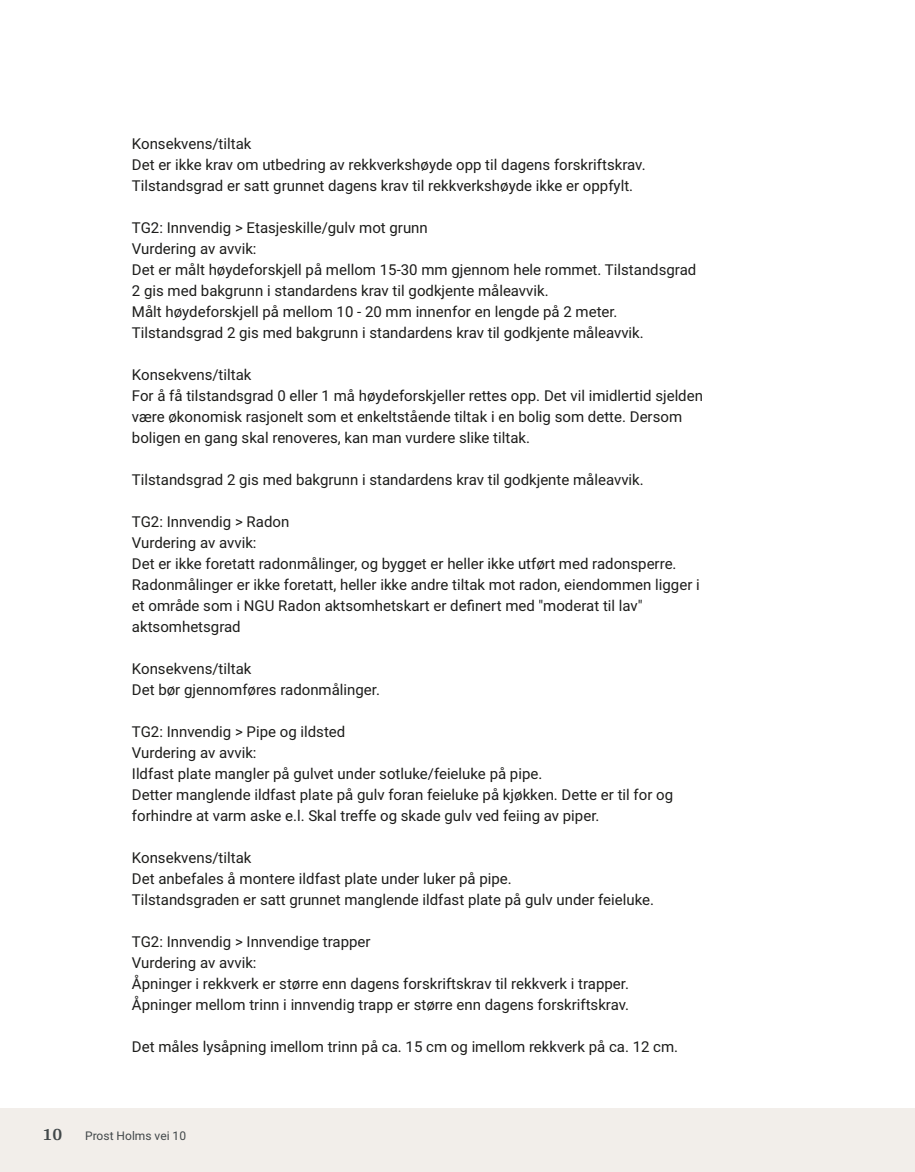
<style>
.page{position:relative;width:915px;height:1172px;background:#fff}
.page>*{position:absolute;margin:0;border:0;box-sizing:border-box;transform-origin:0 0}
.t1{font:700 18px "Arya";color:#414749}
.t2{font:15px/21px "Roboto Vitec";color:#1d1d1b}
.t3{font:12px "Roboto Vitec";color:#414749}
</style>
<div class="page">
<div style="left:0;top:1108px;width:914px;height:64px;background:#f2eeea"></div>
<p class="t2" style="left:132px;top:132px;width:515px">Konsekvens/tiltak<br>Det er ikke krav om utbedring av rekkverkshøyde opp til dagens forskriftskrav.<br>Tilstandsgrad er satt grunnet dagens krav til rekkverkshøyde ikke er oppfylt.</p>
<p class="t2" style="left:132px;top:216px;width:565px">TG2: Innvendig &gt; Etasjeskille/gulv mot grunn<br>Vurdering av avvik:<br>Det er målt høydeforskjell på mellom 15‑30 mm gjennom hele rommet. Tilstandsgrad 2 gis med bakgrunn i standardens krav til godkjente måleavvik.<br>Målt høydeforskjell på mellom 10 ‑ 20 mm innenfor en lengde på 2 meter.<br>Tilstandsgrad 2 gis med bakgrunn i standardens krav til godkjente måleavvik.</p>
<p class="t2" style="left:132px;top:363px;width:572px">Konsekvens/tiltak<br>For å få tilstandsgrad 0 eller 1 må høydeforskjeller rettes opp. Det vil imidlertid sjelden være økonomisk rasjonelt som et enkeltstående tiltak i en bolig som dette. Dersom boligen en gang skal renoveres, kan man vurdere slike tiltak.</p>
<p class="t2" style="left:132px;top:468px;width:513px">Tilstandsgrad 2 gis med bakgrunn i standardens krav til godkjente måleavvik.</p>
<p class="t2" style="left:132px;top:510px;width:569px">TG2: Innvendig &gt; Radon<br>Vurdering av avvik:<br>Det er ikke foretatt radonmålinger, og bygget er heller ikke utført med radonsperre.<br>Radonmålinger er ikke foretatt, heller ikke andre tiltak mot radon, eiendommen ligger i et område som i NGU Radon aktsomhetskart er definert med "moderat til lav" aktsomhetsgrad</p>
<p class="t2" style="left:132px;top:657px;width:249px">Konsekvens/tiltak<br>Det bør gjennomføres radonmålinger.</p>
<p class="t2" style="left:132px;top:720px;width:542px">TG2: Innvendig &gt; Pipe og ildsted<br>Vurdering av avvik:<br>Ildfast plate mangler på gulvet under sotluke/feieluke på pipe.<br>Detter manglende ildfast plate på gulv foran feieluke på kjøkken. Dette er til for og forhindre at varm aske e.l. Skal treffe og skade gulv ved feiing av piper.</p>
<p class="t2" style="left:132px;top:846px;width:523px">Konsekvens/tiltak<br>Det anbefales å montere ildfast plate under luker på pipe.<br>Tilstandsgraden er satt grunnet manglende ildfast plate på gulv under feieluke.</p>
<p class="t2" style="left:132px;top:930px;width:498px">TG2: Innvendig &gt; Innvendige trapper<br>Vurdering av avvik:<br>Åpninger i rekkverk er større enn dagens forskriftskrav til rekkverk i trapper.<br>Åpninger mellom trinn i innvendig trapp er større enn dagens forskriftskrav.</p>
<p class="t2" style="left:132px;top:1035px;width:547px">Det måles lysåpning imellom trinn på ca. 15 cm og imellom rekkverk på ca. 12 cm.</p>
<p class="t1" style="left:43px;top:1123px;width:21px">10</p>
<p class="t3" style="left:85px;top:1127px;width:102px">Prost Holms vei 10</p>
</div>
